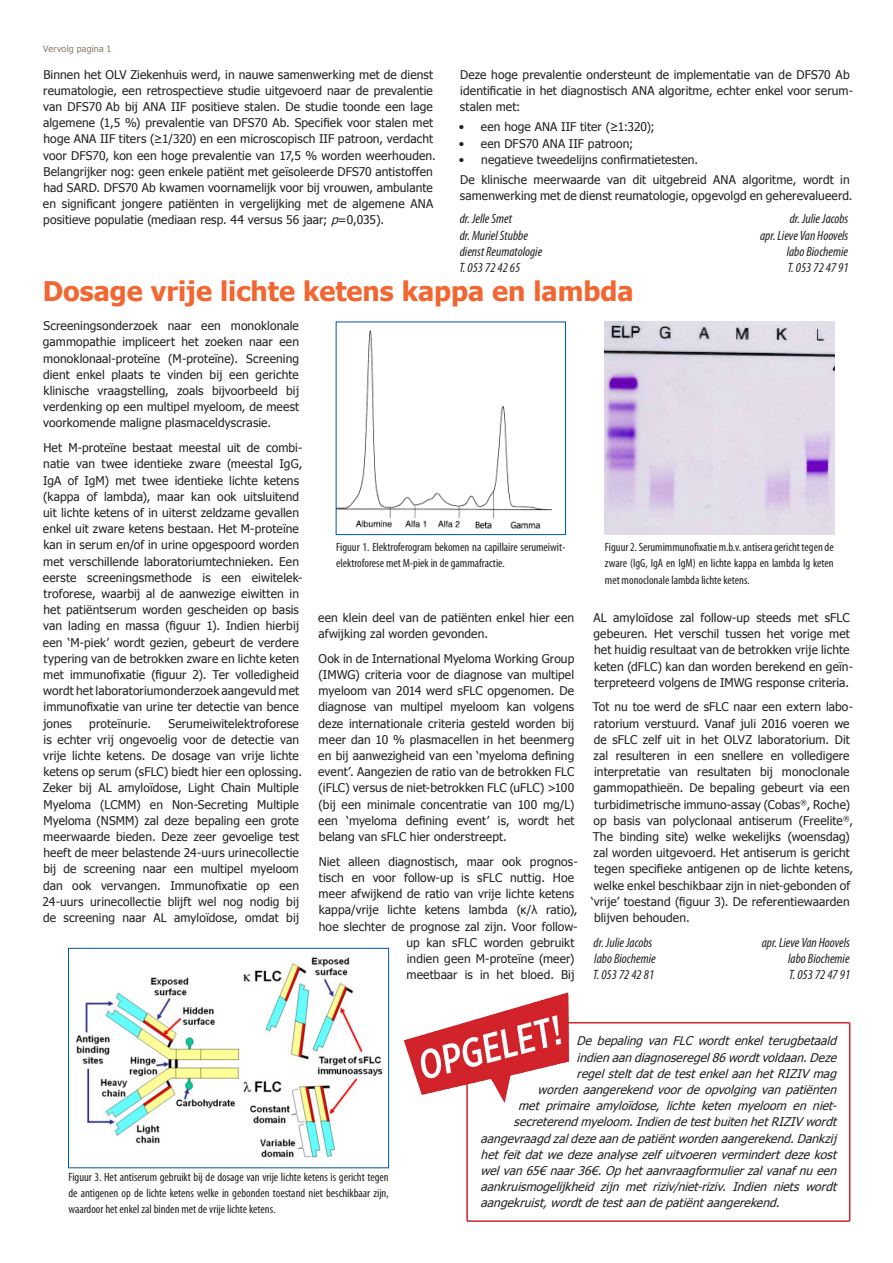
<style>
.page{position:relative;width:893px;height:1263px;background:#fff}
.page>*{position:absolute;margin:0;border:0;box-sizing:border-box;transform-origin:0 0}
.Artikel_-_Titel{font:700 27px "Tahoma";color:#f26631}
.Auteur{font:italic condensed 13.5px "Myriad Pro";color:#231f20}
.Artikel_-_Tekst{font:12px/16.2px "Tahoma";letter-spacing:.01em;color:#231f20}
.Artikel_-_Tekst-2{font:italic 12px "Tahoma";color:#231f20}
.Figuur_-_Onderschrif{font:condensed 12px/16.2px "Myriad Pro";color:#231f20;text-align:justify}
.Opsomming_2{font:12px "Tahoma";letter-spacing:.01em;color:#231f20}
.Artikel_-_Tekst-3{font:9px "Tahoma";letter-spacing:.015em;color:#8a7966}
.s1{font-style:italic}
</style>
<div class="page">
<img style="left:338px;top:330px;width:213px;height:203px">
<div style="left:336px;top:322px;width:230px;height:213px;border:1px solid #0155a5"></div>
<img style="left:605px;top:322px;width:229px;height:212px">
<img style="left:76px;top:957px;width:307px;height:201px">
<div style="left:68px;top:948px;width:321px;height:220px;border:1px solid #0155a5"></div>
<svg style="left:466px;top:1022px;width:385px;height:200px"></svg>
<img style="left:403px;top:992px;width:176px;height:114px">
<p class="Artikel_-_Tekst-3" style="left:43px;top:42px;width:70px">Vervolg pagina 1</p>
<p class="Artikel_-_Tekst" style="left:43px;top:66px;width:394px">Binnen het OLV Ziekenhuis werd, in nauwe samenwerking met de dienst reumatologie, een retrospectieve studie uitgevoerd naar de prevalentie van DFS70 Ab bij ANA IIF positieve stalen. De studie toonde een lage algemene (1,5 %) prevalentie van DFS70 Ab. Specifiek voor stalen met hoge ANA IIF titers (≥1/320) en een microscopisch IIF patroon, verdacht voor DFS70, kon een hoge prevalentie van 17,5 % worden weerhouden.<br>Belangrijker nog: geen enkele patiënt met geïsoleerde DFS70 antistoffen had SARD. DFS70 Ab kwamen voornamelijk voor bij vrouwen, ambulante en significant jongere patiënten in vergelijking met de algemene ANA positieve populatie (mediaan resp. 44 versus 56 jaar; <span class="s1">p</span>=0,035).</p>
<p class="Artikel_-_Tekst" style="left:460px;top:66px;width:395px">Deze hoge prevalentie ondersteunt de implementatie van de DFS70 Ab identificatie in het diagnostisch ANA algoritme, echter enkel voor serum&shy;stalen met:</p>
<p class="Opsomming_2" style="left:459px;top:119px;width:198px">• een hoge ANA IIF titer (≥1:320);</p>
<p class="Opsomming_2" style="left:459px;top:135px;width:176px">• een DFS70 ANA IIF patroon;</p>
<p class="Opsomming_2" style="left:459px;top:151px;width:241px">• negatieve tweedelijns confirmatietesten.</p>
<p class="Artikel_-_Tekst" style="left:460px;top:171px;width:394px">De klinische meerwaarde van dit uitgebreid ANA algoritme, wordt in samenwerking met de dienst reumatologie, opgevolgd en geherevalueerd.</p>
<p class="Auteur" style="left:460px;top:211px;width:54px">dr. Jelle Smet</p>
<p class="Auteur" style="left:460px;top:227px;width:70px">dr. Muriel Stubbe</p>
<p class="Auteur" style="left:460px;top:243px;width:84px">dienst Reumatologie</p>
<p class="Auteur" style="left:459px;top:259px;width:62px">T. 053 72 42 65</p>
<p class="Auteur" style="left:790px;top:211px;width:60px">dr. Julie Jacobs</p>
<p class="Auteur" style="left:760px;top:227px;width:90px">apr. Lieve Van Hoovels</p>
<p class="Auteur" style="left:787px;top:243px;width:63px">labo Biochemie</p>
<p class="Auteur" style="left:788px;top:259px;width:62px">T. 053 72 47 91</p>
<p class="Artikel_-_Titel" style="left:43px;top:273px;width:593px">Dosage vrije lichte ketens kappa en lambda</p>
<p class="Artikel_-_Tekst" style="left:43px;top:317px;width:258px;text-align:justify">Screeningsonderzoek naar een monoklonale gammopathie impliceert het zoeken naar een monoklonaal-proteïne (M-proteïne). Screening dient enkel plaats te vinden bij een gerichte klinische vraagstelling, zoals bijvoorbeeld bij verdenking op een multipel myeloom, de meest voorkomende maligne plasmaceldyscrasie.</p>
<p class="Artikel_-_Tekst" style="left:43px;top:439px;width:261px">Het M-proteïne bestaat meestal uit de combi&shy;natie van twee identieke zware (meestal IgG, IgA of IgM) met twee identieke lichte ketens (kappa of lambda), maar kan ook uitsluitend uit lichte ketens of in uiterst zeldzame gevallen enkel uit zware ketens bestaan. Het M-proteïne kan in serum en/of in urine opgespoord worden met verschillende laboratoriumtechnieken. Een eerste screeningsmethode is een eiwitelek&shy;troforese, waarbij al de aanwezige eiwitten in het patiëntserum worden gescheiden op basis van lading en massa (figuur 1). Indien hierbij een ‘M-piek’ wordt gezien, gebeurt de verdere typering van de betrokken zware en lichte keten met immunofixatie (figuur 2). Ter volledigheid wordt het laboratoriumonderzoek aangevuld met immunofixatie van urine ter detectie van bence jones</p>
<p class="Figuur_-_Onderschrif" style="left:336px;top:539px;width:231px">Figuur 1. Elektroferogram bekomen na capillaire serumeiwit&shy;elektroforese met M-piek in de gammafractie.</p>
<p class="Figuur_-_Onderschrif" style="left:605px;top:539px;width:230px">Figuur 2. Serumimmunofixatie m.b.v. antisera gericht tegen de zware (IgG, IgA en IgM) en lichte kappa en lambda Ig keten met monoclonale lambda lichte ketens.</p>
<p class="Artikel_-_Tekst" style="left:593px;top:609px;width:261px">AL amyloïdose zal follow-up steeds met sFLC gebeuren. Het verschil tussen het vorige met het huidig resultaat van de betrokken vrije lichte keten (dFLC) kan dan worden berekend en geïn&shy;terpreteerd volgens de IMWG response criteria.</p>
<p class="Artikel_-_Tekst" style="left:591px;top:698px;width:263px">Tot nu toe werd de sFLC naar een extern labo&shy;ratorium verstuurd. Vanaf juli 2016 voeren we de sFLC zelf uit in het OLVZ laboratorium. Dit zal resulteren in een snellere en volledigere interpretatie van resultaten bij monoclonale gammopathieën. De bepaling gebeurt via een turbidimetrische immuno-assay (Cobas<sup>®</sup>, Roche) op basis van polyclonaal antiserum (Freelite<sup>®</sup>, The binding site) welke wekelijks (woensdag) zal worden uitgevoerd. Het antiserum is gericht tegen specifieke antigenen op de lichte ketens, welke enkel beschikbaar zijn in niet-gebonden of ‘vrije’ toestand (figuur 3). De referentiewaarden blijven behouden.</p>
<p class="Auteur" style="left:594px;top:934px;width:60px">dr. Julie Jacobs</p>
<p class="Auteur" style="left:594px;top:950px;width:63px">labo Biochemie</p>
<p class="Auteur" style="left:593px;top:966px;width:62px">T. 053 72 42 81</p>
<p class="Artikel_-_Tekst" style="left:318px;top:609px;width:258px">een klein deel van de patiënten enkel hier een afwijking zal worden gevonden.</p>
<p class="Artikel_-_Tekst" style="left:318px;top:650px;width:258px;text-align:justify">Ook in de International Myeloma Working Group (IMWG) criteria voor de diagnose van multipel myeloom van 2014 werd sFLC opgenomen. De diagnose van multipel myeloom kan volgens deze internationale criteria gesteld worden bij meer dan 10 % plasmacellen in het beenmerg en bij aanwezigheid van een ‘myeloma defining event’. Aangezien de ratio van de betrokken FLC (iFLC) versus de niet-betrokken FLC (uFLC) &gt;100 (bij een minimale concentratie van 100 mg/L) een ‘myeloma defining event’ is, wordt het belang van sFLC hier onderstreept.</p>
<p class="Artikel_-_Tekst" style="left:319px;top:853px;width:261px;text-align:right">Niet alleen diagnostisch, maar ook prognos&shy;tisch en voor follow-up is sFLC nuttig. Hoe meer afwijkend de ratio van vrije lichte ketens kappa/vrije lichte ketens lambda (κ/λ ratio), hoe slechter de prognose zal zijn. Voor follow&shy;up kan sFLC worden gebruikt<br>indien geen M-proteïne (meer)<br>meetbaar is in het bloed. Bij</p>
<p class="Artikel_-_Tekst" style="left:43px;top:715px;width:261px;text-indent:126px">Serumeiwitelektroforese is echter vrij ongevoelig voor de detectie van vrije lichte ketens. De dosage van vrije lichte ketens op serum (sFLC) biedt hier een oplossing.<br>Zeker bij AL amyloïdose, Light Chain Multiple Myeloma (LCMM) en Non-Secreting Multiple Myeloma (NSMM) zal deze bepaling een grote meerwaarde bieden. Deze zeer gevoelige test heeft de meer belastende 24-uurs urinecollectie bij de screening naar een multipel myeloom dan ook vervangen. Immunofixatie op een 24-uurs urinecollectie blijft wel nog nodig bij de screening naar AL amyloïdose, omdat bij</p>
<p class="Artikel_-_Tekst" style="left:89px;top:715px;width:63px">proteïnurie.</p>
<p class="Auteur" style="left:762px;top:934px;width:90px">apr. Lieve Van Hoovels</p>
<p class="Auteur" style="left:788px;top:950px;width:63px">labo Biochemie</p>
<p class="Auteur" style="left:789px;top:966px;width:62px">T. 053 72 47 91</p>
<p class="Figuur_-_Onderschrif" style="left:68px;top:1168px;width:322px">Figuur 3. Het antiserum gebruikt bij de dosage van vrije lichte ketens is gericht tegen de antigenen op de lichte ketens welke in gebonden toestand niet beschikbaar zijn, waardoor het enkel zal binden met de vrije lichte ketens.</p>
<p class="Artikel_-_Tekst-2" style="left:577px;top:1033px;width:265px">De bepaling van FLC wordt enkel terugbetaald</p>
<p class="Artikel_-_Tekst-2" style="left:577px;top:1049px;width:265px">indienaandiagnoseregel86wordtvoldaan.Deze</p>
<p class="Artikel_-_Tekst-2" style="left:577px;top:1065px;width:265px">regelsteltdatdetestenkelaanhetRIZIVmag</p>
<p class="Artikel_-_Tekst-2" style="left:538px;top:1082px;width:304px">worden aangerekend voor de opvolging van patiënten</p>
<p class="Artikel_-_Tekst-2" style="left:518px;top:1098px;width:323px">met primaire amy loïdose, lichte keten myeloom en niet-</p>
<p class="Artikel_-_Tekst-2" style="left:514px;top:1114px;width:328px">secreterendmyeloom.IndiendetestbuitenhetRIZIVwordt</p>
<p class="Artikel_-_Tekst-2" style="left:481px;top:1130px;width:358px">aangevraagdzaldezeaandepatiëntwordenaangerekend.Dankzij</p>
<p class="Artikel_-_Tekst-2" style="left:481px;top:1146px;width:361px">het feit dat we deze analyse zelf uitvoeren vermindert deze kost</p>
<p class="Artikel_-_Tekst-2" style="left:481px;top:1163px;width:361px">welvan65€naar36€.Ophetaanvraagformulierzalvanafnueen</p>
<p class="Artikel_-_Tekst-2" style="left:481px;top:1179px;width:361px">aankruismogelijkheid zijn met riziv/niet-riziv. Indien niets wordt</p>
<p class="Artikel_-_Tekst-2" style="left:481px;top:1195px;width:304px">aangekruist,wordtdetestaandepatiëntaangerekend.</p>
</div>
